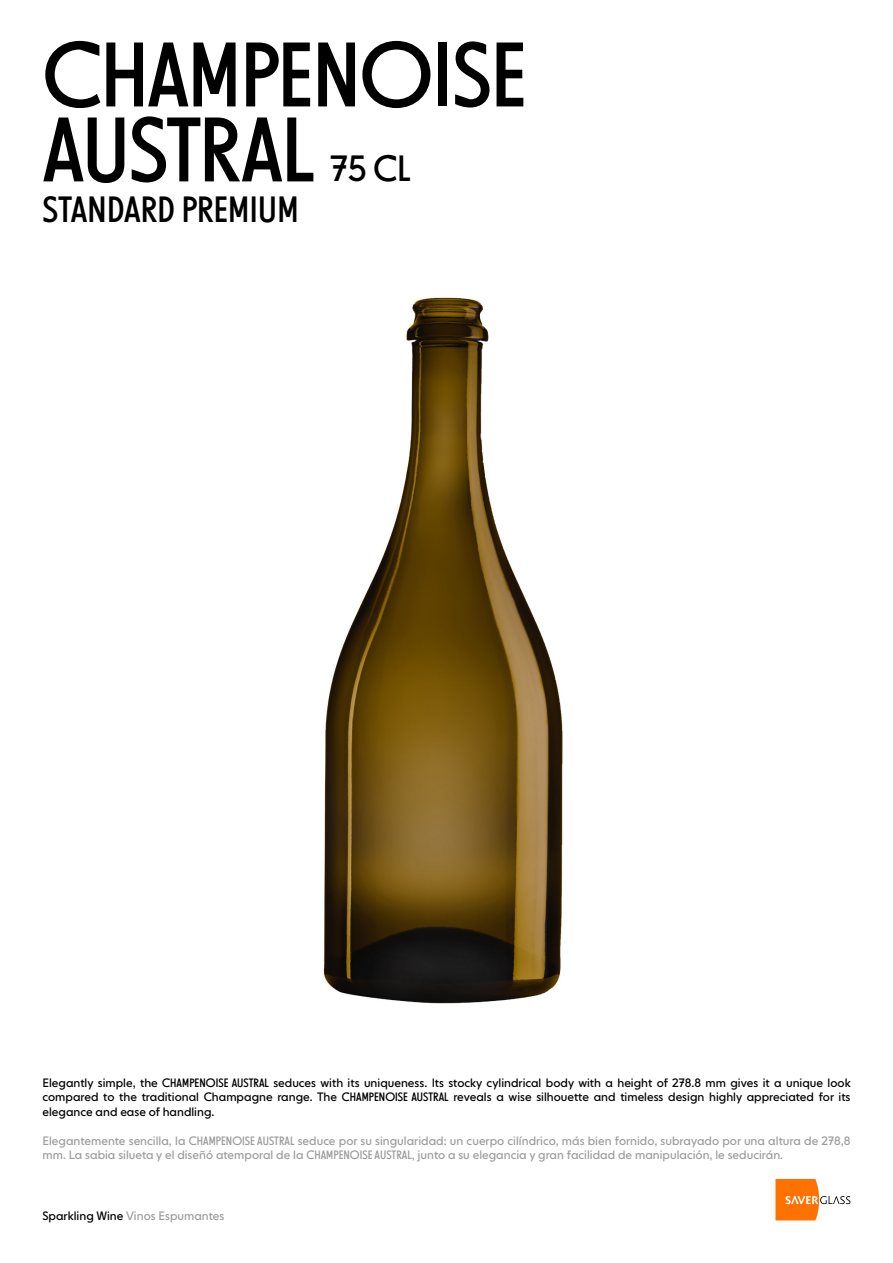
<style>
.page{position:relative;width:893px;height:1263px;background:#fff}
.page>*{position:absolute;margin:0;border:0;box-sizing:border-box;transform-origin:0 0}
.t1{font:90px/75px "NEXT Poster";letter-spacing:-.01em;color:#000}
.t2{font:36px "NEXT Poster";letter-spacing:.005em;color:#000}
.t3{font:12px/14.4px "NEXT Book";color:#9d9d9c}
.t4{font:12px/14.4px "NEXT Book";color:#000;text-align:justify}
.s1{font-family:"NEXT Poster"}
.s2{color:#000}
</style>
<div class="page">
<svg style="left:775px;top:1179px;width:75px;height:41px"></svg>
<img style="left:323px;top:297px;width:240px;height:706px">
<h1 class="t1" style="left:43px;top:38px;width:486px">CHAMPENOISE<br>AUSTRAL</h1>
<h2 class="t2" style="left:330px;top:147px;width:82px">75 CL</h2>
<h2 class="t2" style="left:43px;top:188px;width:257px">STANDARD PREMIUM</h2>
<p class="t4" style="left:43px;top:1076px;width:810px">Elegantly simple, the <span class="s1">CHAMPENOISE AUSTRAL</span> seduces with its uniqueness. Its stocky cylindrical body with a height of 278.8 mm gives it a unique look compared to the traditional Champagne range. The <span class="s1">CHAMPENOISE AUSTRAL</span> reveals a wise silhouette and timeless design highly appreciated for its elegance and ease of handling.</p>
<p class="t3" style="left:43px;top:1133px;width:809px">Elegantemente sencilla, la <span class="s1">CHAMPENOISE AUSTRAL</span> seduce por su singularidad: un cuerpo cilíndrico, más bien fornido, subrayado por una altura de 278,8 mm. La sabia silueta y el diseñó atemporal de la <span class="s1">CHAMPENOISE AUSTRAL</span>, junto a su elegancia y gran facilidad de manipulación, le seducirán.</p>
<p class="t3" style="left:43px;top:1209px;width:183px"><span class="s2">Sparkling Wine</span> Vinos Espumantes</p>
</div>
